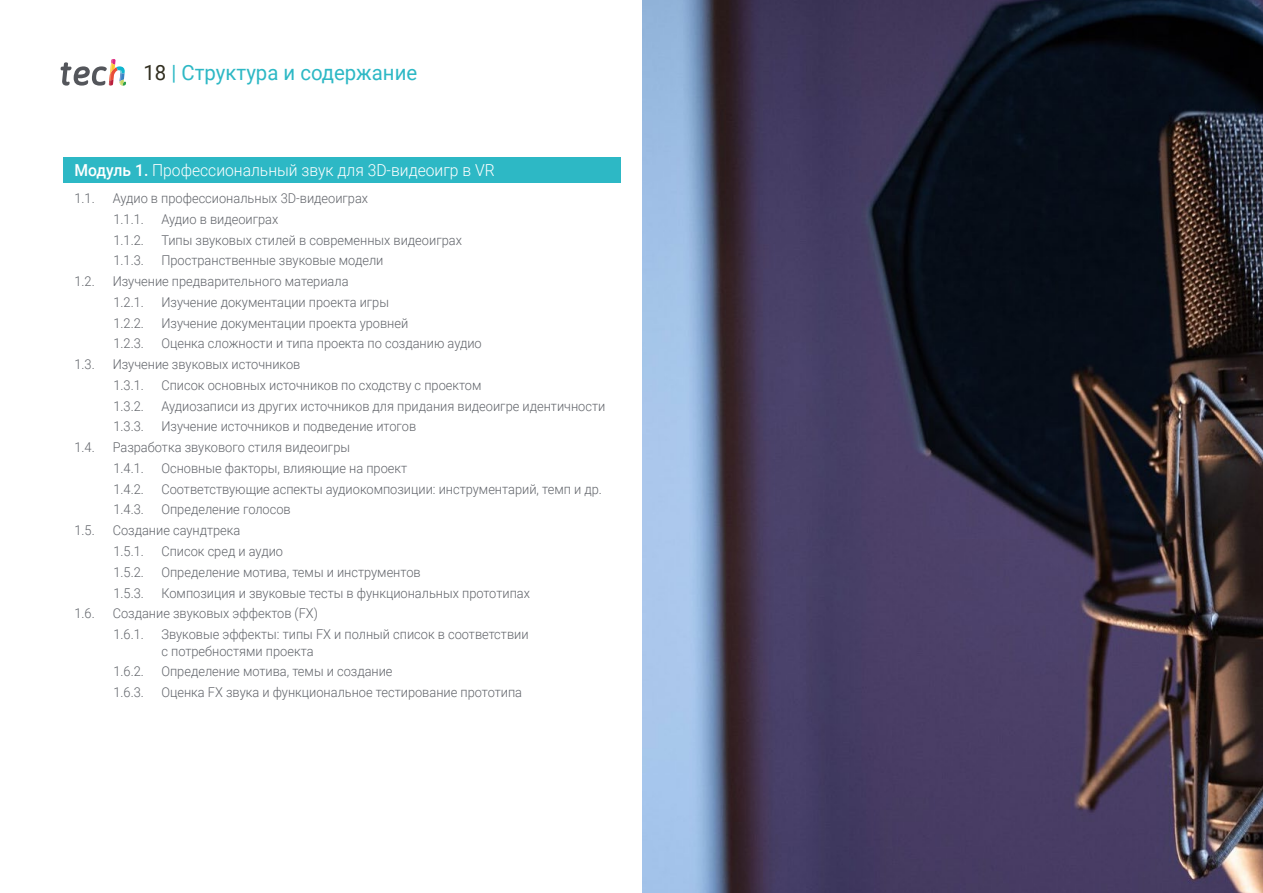
<style>
.page{position:relative;width:1263px;height:893px;background:#fff}
.page>*{position:absolute;margin:0;border:0;box-sizing:border-box;transform-origin:0 0}
.t1{font:21px "Roboto";color:#2db8c5}
.t2{font:300 16.5px "Roboto";color:#fff;scale:.95 1}
.t3{font:300 13.5px/20.7px "Roboto";color:#61646a;scale:.95 1}
.s1{color:#312e20}
.s2{font-weight:500}
</style>
<div class="page">
<svg style="left:61px;top:59px;width:65px;height:27px"></svg>
<img style="left:642px;top:0;width:621px;height:893px">
<div style="left:63px;top:157px;width:558px;height:25px;background:#2db8c5"></div>
<h1 class="t1" style="left:144px;top:57px;width:275px"><span class="s1">18</span> | Структура и содержание</h1>
<p class="t2" style="left:74px;top:159px;width:444px"><span class="s2">Модуль 1.</span> Профессиональный звук для 3D-видеоигр в VR</p>
<p class="t3" style="left:74px;top:188px;width:23px">1.1.</p>
<p class="t3" style="left:113px;top:188px;width:270px">Аудио в профессиональных 3D-видеоиграх<br>1.1.1.</p>
<p class="t3" style="left:161px;top:208px;width:125px">Аудио в видеоиграх</p>
<p class="t3" style="left:113px;top:229px;width:34px">1.1.2.</p>
<p class="t3" style="left:161px;top:229px;width:318px">Типы звуковых стилей в современных видеоиграх</p>
<p class="t3" style="left:113px;top:250px;width:34px">1.1.3.</p>
<p class="t3" style="left:161px;top:250px;width:235px">Пространственные звуковые модели</p>
<p class="t3" style="left:74px;top:271px;width:23px">1.2.</p>
<p class="t3" style="left:113px;top:271px;width:250px">Изучение предварительного материала<br>1.2.1.</p>
<p class="t3" style="left:161px;top:291px;width:241px">Изучение документации проекта игры</p>
<p class="t3" style="left:113px;top:312px;width:34px">1.2.2.</p>
<p class="t3" style="left:161px;top:312px;width:261px">Изучение документации проекта уровней</p>
<p class="t3" style="left:113px;top:333px;width:34px">1.2.3.</p>
<p class="t3" style="left:161px;top:333px;width:339px">Оценка сложности и типа проекта по созданию аудио</p>
<p class="t3" style="left:74px;top:354px;width:23px">1.3.</p>
<p class="t3" style="left:113px;top:354px;width:199px">Изучение звуковых источников<br>1.3.1.</p>
<p class="t3" style="left:161px;top:374px;width:338px">Список основных источников по сходству с проектом</p>
<p class="t3" style="left:113px;top:395px;width:34px">1.3.2.</p>
<p class="t3" style="left:161px;top:395px;width:469px">Аудиозаписи из других источников для придания видеоигре идентичности</p>
<p class="t3" style="left:113px;top:416px;width:34px">1.3.3.</p>
<p class="t3" style="left:161px;top:416px;width:270px">Изучение источников и подведение итогов</p>
<p class="t3" style="left:74px;top:437px;width:23px">1.4.</p>
<p class="t3" style="left:113px;top:437px;width:251px">Разработка звукового стиля видеоигры<br>1.4.1.</p>
<p class="t3" style="left:161px;top:457px;width:260px">Основные факторы, влияющие на проект</p>
<p class="t3" style="left:113px;top:478px;width:34px">1.4.2.</p>
<p class="t3" style="left:161px;top:478px;width:465px">Соответствующие аспекты аудиокомпозиции: инструментарий, темп и др.</p>
<p class="t3" style="left:113px;top:499px;width:34px">1.4.3.</p>
<p class="t3" style="left:161px;top:499px;width:138px">Определение голосов</p>
<p class="t3" style="left:74px;top:520px;width:23px">1.5.</p>
<p class="t3" style="left:113px;top:520px;width:136px">Создание саундтрека<br>1.5.1.</p>
<p class="t3" style="left:161px;top:540px;width:130px">Список сред и аудио</p>
<p class="t3" style="left:113px;top:561px;width:34px">1.5.2.</p>
<p class="t3" style="left:161px;top:561px;width:274px">Определение мотива, темы и инструментов</p>
<p class="t3" style="left:113px;top:582px;width:34px">1.5.3.</p>
<p class="t3" style="left:161px;top:582px;width:389px">Композиция и звуковые тесты в функциональных прототипах</p>
<p class="t3" style="left:74px;top:603px;width:23px">1.6.</p>
<p class="t3" style="left:113px;top:603px;width:218px">Создание звуковых эффектов (FX)<br>1.6.1.</p>
<p class="t3" style="left:161px;top:625px;width:388px;line-height:16.5px">Звуковые эффекты: типы FX и полный список в соответствии с потребностями проекта</p>
<p class="t3" style="left:113px;top:661px;width:34px">1.6.2.</p>
<p class="t3" style="left:161px;top:661px;width:245px">Определение мотива, темы и создание</p>
<p class="t3" style="left:113px;top:681px;width:34px">1.6.3.</p>
<p class="t3" style="left:161px;top:681px;width:381px">Оценка FX звука и функциональное тестирование прототипа</p>
</div>
